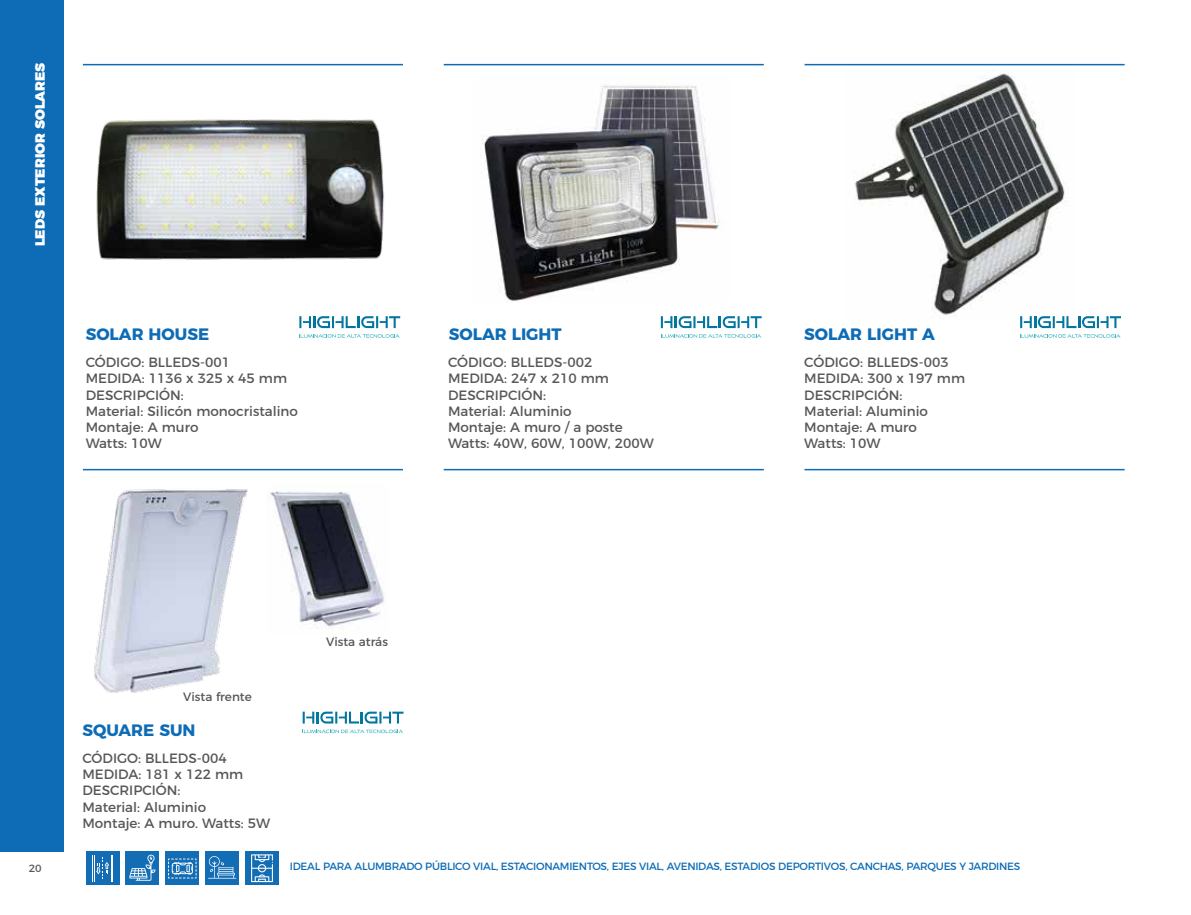
<style>
.page{position:relative;width:1191px;height:915px;background:#fff}
.page>*{position:absolute;margin:0;border:0;box-sizing:border-box;transform-origin:0 0}
.t1{font:700 16.5px "Montserrat";color:#0d6cb5}
.t2{font:13.5px/16.2px "Montserrat";color:#575756}
.t3{font:900 13.5px "Montserrat";color:#fff}
.t4{font:12px "Montserrat";color:#575756}
.t5{font:10.5px "Montserrat";letter-spacing:-.025em;color:#0d6cb5}
.t6{font:10.5px "Montserrat";color:#575756}
</style>
<div class="page">
<div style="left:0;top:0;width:64px;height:851px;background:#0d6cb5"></div>
<hr style="left:83px;top:468px;width:320px;height:2px;background:#0d6cb5">
<hr style="left:444px;top:468px;width:320px;height:2px;background:#0d6cb5">
<hr style="left:804px;top:468px;width:320px;height:2px;background:#0d6cb5">
<hr style="left:83px;top:64px;width:320px;height:1px;background:#0d6cb5">
<hr style="left:444px;top:64px;width:320px;height:1px;background:#0d6cb5">
<hr style="left:804px;top:64px;width:320px;height:1px;background:#0d6cb5">
<div style="left:86px;top:851px;width:33px;height:33px;background:#136db5"></div>
<svg style="left:92px;top:855px;width:21px;height:26px"></svg>
<div style="left:165px;top:851px;width:34px;height:33px;background:#136db5"></div>
<svg style="left:168px;top:858px;width:29px;height:20px"></svg>
<div style="left:205px;top:851px;width:34px;height:33px;background:#136db5"></div>
<svg style="left:208px;top:856px;width:28px;height:22px"></svg>
<div style="left:245px;top:850px;width:34px;height:34px;background:#136db5"></div>
<svg style="left:251px;top:854px;width:22px;height:27px"></svg>
<div style="left:125px;top:851px;width:34px;height:33px;background:#136db5"></div>
<svg style="left:129px;top:854px;width:26px;height:26px"></svg>
<img style="left:94px;top:489px;width:154px;height:204px">
<img style="left:270px;top:491px;width:115px;height:137px">
<svg style="left:303px;top:711px;width:100px;height:12px"></svg>
<svg style="left:303px;top:729px;width:100px;height:3px"></svg>
<img style="left:854px;top:73px;width:211px;height:242px">
<svg style="left:1020px;top:316px;width:101px;height:12px"></svg>
<svg style="left:1020px;top:334px;width:100px;height:3px"></svg>
<img style="left:482px;top:84px;width:238px;height:217px">
<svg style="left:661px;top:316px;width:100px;height:12px"></svg>
<svg style="left:661px;top:334px;width:100px;height:3px"></svg>
<img style="left:96px;top:119px;width:289px;height:141px">
<svg style="left:299px;top:316px;width:101px;height:12px"></svg>
<svg style="left:299px;top:334px;width:101px;height:3px"></svg>
<p class="t3" style="left:29px;top:246px;width:185px;rotate:-90deg">LEDS EXTERIOR SOLARES</p>
<p class="t1" style="left:86px;top:321px;width:125px">SOLAR HOUSE</p>
<p class="t2" style="left:86px;top:353px;width:214px">CÓDIGO: BLLEDS-001<br>MEDIDA: 1136 x 325 x 45 mm<br>DESCRIPCIÓN:<br>Material: Silicón monocristalino<br>Montaje: A muro<br>Watts: 10W</p>
<p class="t1" style="left:449px;top:321px;width:114px">SOLAR LIGHT</p>
<p class="t1" style="left:804px;top:320px;width:132px">SOLAR LIGHT A</p>
<p class="t2" style="left:448px;top:353px;width:207px">CÓDIGO: BLLEDS-002<br>MEDIDA: 247 x 210 mm<br>DESCRIPCIÓN:<br>Material: Aluminio<br>Montaje: A muro / a poste<br>Watts: 40W, 60W, 100W, 200W</p>
<p class="t2" style="left:804px;top:353px;width:162px">CÓDIGO: BLLEDS-003<br>MEDIDA: 300 x 197 mm<br>DESCRIPCIÓN:<br>Material: Aluminio<br>Montaje: A muro<br>Watts: 10W</p>
<p class="t6" style="left:29px;top:859px;width:14px">20</p>
<p class="t4" style="left:183px;top:687px;width:70px">Vista frente</p>
<p class="t1" style="left:82px;top:716px;width:115px">SQUARE SUN</p>
<p class="t2" style="left:82px;top:748px;width:189px">CÓDIGO: BLLEDS-004<br>MEDIDA: 181 x 122 mm<br>DESCRIPCIÓN:<br>Material: Aluminio<br>Montaje: A muro. Watts: 5W</p>
<p class="t4" style="left:326px;top:631px;width:63px">Vista atrás</p>
<p class="t5" style="left:290px;top:857px;width:732px">IDEAL PARA ALUMBRADO PÚBLICO VIAL, ESTACIONAMIENTOS, EJES VIAL, AVENIDAS, ESTADIOS DEPORTIVOS, CANCHAS, PARQUES Y JARDINES</p>
</div>
